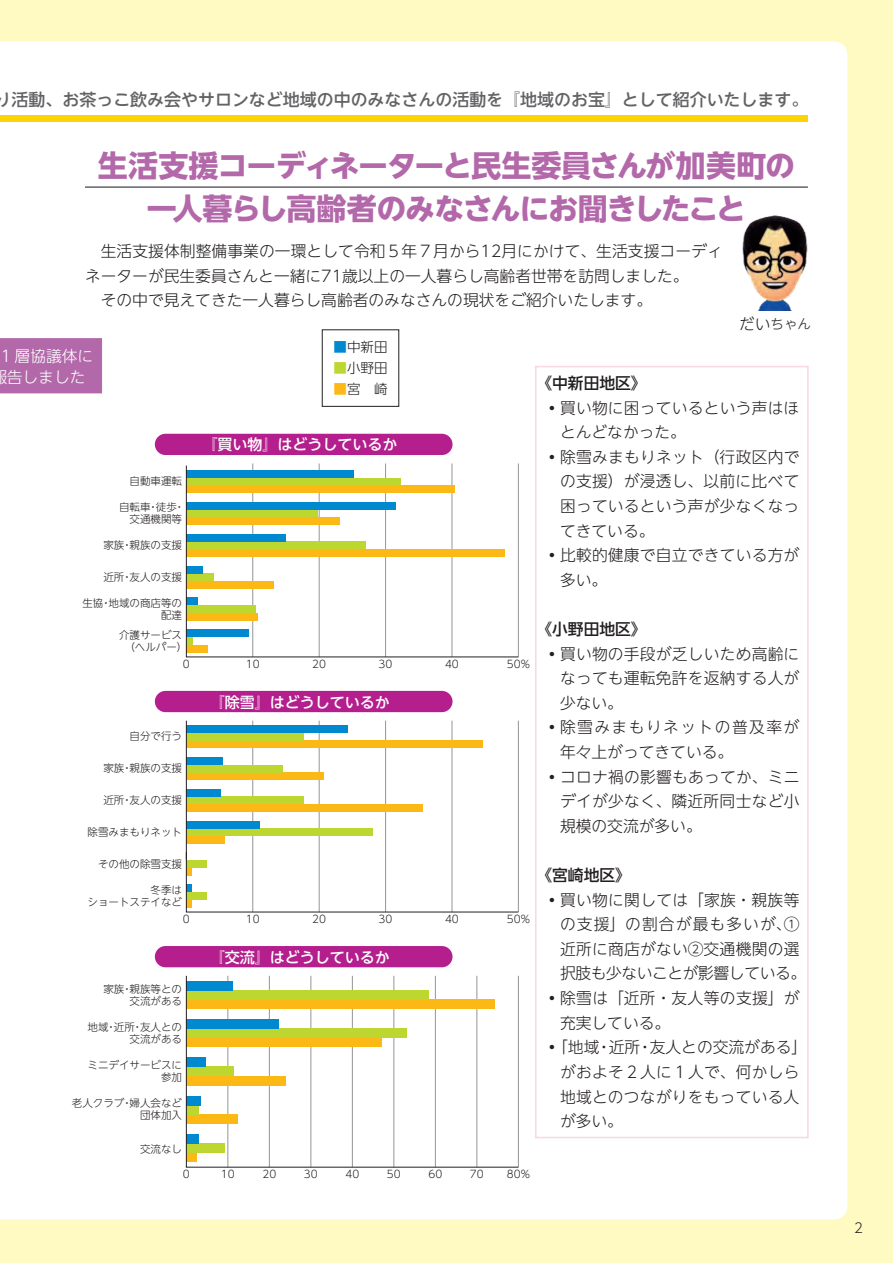
<style>
.page{position:relative;width:893px;height:1263px;background:#fffac1}
.page>*{position:absolute;margin:0;border:0;box-sizing:border-box;transform-origin:0 0}
.t1{font:700 30px/43.5px "UD Shin Go NT Pr 6 N";letter-spacing:-.04em;color:#b368aa;text-align:center}
.t2{font:500 16.95px "UD Shin Go NT Pr 6 N";color:#636366}
.t3{font:300 15.75px/24.6px "UD Shin Go NT Pr 6 N";letter-spacing:.015em;color:#231f20}
.t4{font:300 15.75px/24.6px "UD Shin Go NT Pr 6 N";letter-spacing:.09em;color:#231f20}
.t5{font:500 15.75px "UD Shin Go NT Pr 6 N";color:#231f20}
.t6{font:300 15.75px/21px "UD Shin Go NT Pr 6 N";color:#fff;text-align:center}
.t7{font:500 15px "UD Shin Go NT Pr 6 N";color:#fff}
.t8{font:300 13.5px "UD Shin Go NT Pr 6 N";color:#231f20}
.t9{font:300 10.5px/12px "UD Shin Go NT Pr 6 N";color:#231f20;text-align:right}
.s1{color:#0089cf}
.s2{color:#bed630}
.s3{color:#fcb814}
.s4{font-size:15.75px}
</style>
<div class="page">
<div style="left:0;top:41px;width:847px;height:1178px;background:#fff"></div>
<div style="left:155px;top:434px;width:297px;height:21px;background:#b41e8d;border-radius:11px"></div>
<svg style="left:0;top:323px;width:102px;height:85px;background:#cd9cc7"></svg>
<hr style="left:85px;top:186px;width:723px;height:2px;background:#636366">
<div style="left:535px;top:366px;width:274px;height:772px;border:2px solid #fad5e5"></div>
<div style="left:0;top:115px;width:808px;height:6px;background:#fed304"></div>
<img style="left:726px;top:214px;width:97px;height:96px">
<hr style="left:252px;top:463px;width:1px;height:194px;background:#939598">
<hr style="left:319px;top:463px;width:1px;height:194px;background:#939598">
<hr style="left:385px;top:463px;width:1px;height:194px;background:#939598">
<hr style="left:452px;top:463px;width:1px;height:194px;background:#939598">
<hr style="left:518px;top:463px;width:1px;height:194px;background:#939598">
<svg style="left:186px;top:465px;width:333px;height:193px;background:#e4e8cf"></svg>
<svg style="left:186px;top:720px;width:333px;height:193px;background:#edeed7"></svg>
<svg style="left:186px;top:975px;width:333px;height:193px;background:#eeedd1"></svg>
<div style="left:322px;top:330px;width:77px;height:77px;border:1px solid #231f20"></div>
<div style="left:155px;top:691px;width:297px;height:21px;background:#b41e8d;border-radius:11px"></div>
<div style="left:155px;top:946px;width:297px;height:21px;background:#b41e8d;border-radius:11px"></div>
<p class="t2" style="left:-5px;top:86px;width:815px">り活動、お茶っこ飲み会やサロンなど地域の中のみなさんの活動を『地域のお宝』として紹介いたします。</p>
<h1 class="t1" style="left:98px;top:143px;width:699px">生活支援コーディネーターと民生委員さんが加美町の一人暮らし高齢者のみなさんにお聞きしたこと</h1>
<p class="t3" style="left:85px;top:238px;width:639px">　生活支援体制整備事業の一環として令和５年７月から12月にかけて、生活支援コーディネーターが民生委員さんと一緒に71歳以上の一人暮らし高齢者世帯を訪問しました。<br>　その中で見えてきた一人暮らし高齢者のみなさんの現状をご紹介いたします。</p>
<p class="t6" style="left:-1px;top:345px;width:96px">１層協議体に告しました</p>
<p class="t9" style="left:130px;top:475px;width:54px">自動車運転</p>
<p class="t9" style="left:119px;top:501px;width:67px">自転車・徒歩・交通機関等</p>
<p class="t9" style="left:103px;top:539px;width:80px">家族・親族の支援</p>
<p class="t9" style="left:103px;top:571px;width:80px">近所・友人の支援</p>
<p class="t9" style="left:82px;top:597px;width:101px">生協・地域の商店等の配達</p>
<p class="t9" style="left:119px;top:629px;width:70px;text-align:center">介護サービス（ヘルパー）</p>
<p class="t8" style="left:333px;top:336px;width:55px"><span class="s1">■</span>中新田</p>
<p class="t8" style="left:333px;top:357px;width:55px"><span class="s2">■</span>小野田</p>
<p class="t8" style="left:333px;top:378px;width:55px"><span class="s3">■</span>宮　崎</p>
<p class="t7" style="left:202px;top:432px;width:196px">『買い物』はどうしているか</p>
<p class="t9" style="left:183px;top:657px;width:8px">0</p>
<p class="t9" style="left:246px;top:657px;width:15px">10</p>
<p class="t9" style="left:312px;top:657px;width:15px">20</p>
<p class="t9" style="left:379px;top:657px;width:15px">30</p>
<p class="t9" style="left:445px;top:657px;width:15px">40</p>
<p class="t9" style="left:507px;top:657px;width:25px">50%</p>
<p class="t9" style="left:130px;top:730px;width:54px">自分で行う</p>
<p class="t9" style="left:103px;top:762px;width:80px">家族・親族の支援</p>
<p class="t9" style="left:103px;top:794px;width:80px">近所・友人の支援</p>
<p class="t9" style="left:88px;top:826px;width:96px">除雪みまもりネット</p>
<p class="t9" style="left:98px;top:858px;width:85px">その他の除雪支援</p>
<p class="t9" style="left:88px;top:884px;width:96px">冬季は<br>ショートステイなど</p>
<p class="t7" style="left:210px;top:690px;width:181px">『除雪』はどうしているか</p>
<p class="t9" style="left:183px;top:912px;width:8px">0</p>
<p class="t9" style="left:246px;top:912px;width:15px">10</p>
<p class="t9" style="left:312px;top:912px;width:15px">20</p>
<p class="t9" style="left:379px;top:912px;width:15px">30</p>
<p class="t9" style="left:445px;top:912px;width:15px">40</p>
<p class="t9" style="left:507px;top:912px;width:25px">50%</p>
<p class="t9" style="left:103px;top:982px;width:80px">家族・親族等との交流がある</p>
<p class="t9" style="left:88px;top:1020px;width:96px">地域・近所・友人との交流がある</p>
<p class="t9" style="left:88px;top:1059px;width:96px">ミニデイサービスに参加</p>
<p class="t9" style="left:72px;top:1097px;width:112px">老人クラブ・婦人会など団体加入</p>
<p class="t9" style="left:140px;top:1142px;width:43px">交流なし</p>
<p class="t7" style="left:210px;top:945px;width:181px">『交流』はどうしているか</p>
<p class="t9" style="left:183px;top:1167px;width:8px">0</p>
<p class="t9" style="left:221px;top:1167px;width:15px">10</p>
<p class="t9" style="left:262px;top:1167px;width:15px">20</p>
<p class="t9" style="left:304px;top:1167px;width:15px">30</p>
<p class="t9" style="left:345px;top:1167px;width:15px">40</p>
<p class="t9" style="left:387px;top:1167px;width:15px">50</p>
<p class="t9" style="left:428px;top:1167px;width:15px">60</p>
<p class="t9" style="left:470px;top:1167px;width:15px">70</p>
<p class="t9" style="left:507px;top:1167px;width:25px">80%</p>
<p class="t8" style="left:739px;top:313px;width:74px"><span class="s4">だい</span>ちゃん</p>
<p class="t5" style="left:536px;top:370px;width:112px">《中新田地区》</p>
<p class="t3" style="left:560px;top:395px;width:241px;text-indent:-16px">•買い物に困っているという声はほとんどなかった。</p>
<p class="t3" style="left:560px;top:444px;width:241px;text-align:justify;text-indent:-16px">•除雪みまもりネット（行政区内での支援）が浸透し、以前に比べて困っているという声が少なくなってきている。</p>
<p class="t3" style="left:560px;top:542px;width:241px;text-indent:-16px">•比較的健康で自立できている方が多い。</p>
<p class="t5" style="left:536px;top:616px;width:112px">《小野田地区》</p>
<p class="t3" style="left:560px;top:641px;width:241px;text-align:justify;text-indent:-16px">•買い物の手段が乏しいため高齢になっても運転免許を返納する人が少ない。</p>
<p class="t4" style="left:560px;top:714px;width:241px;text-indent:-16px">•除雪みまもりネットの普及率が年々上がってきている。</p>
<p class="t3" style="left:560px;top:764px;width:241px;text-align:justify;text-indent:-16px">•コロナ禍の影響もあってか、ミニデイが少なく、隣近所同士など小規模の交流が多い。</p>
<p class="t5" style="left:536px;top:862px;width:96px">《宮崎地区》</p>
<p class="t3" style="left:560px;top:887px;width:248px;text-indent:-16px">•買い物に関しては「家族・親族等の支援」の割合が最も多いが、①近所に商店がない②交通機関の選択肢も少ないことが影響している。</p>
<p class="t3" style="left:560px;top:985px;width:241px;text-indent:-16px">•除雪は「近所・友人等の支援」が充実している。</p>
<p class="t3" style="left:560px;top:1034px;width:249px;text-indent:-16px">•「地域・近所・友人との交流がある」がおよそ２人に１人で、何かしら地域とのつながりをもっている人が多い。</p>
<p class="t8" style="left:854px;top:1217px;width:10px">2</p>
</div>
